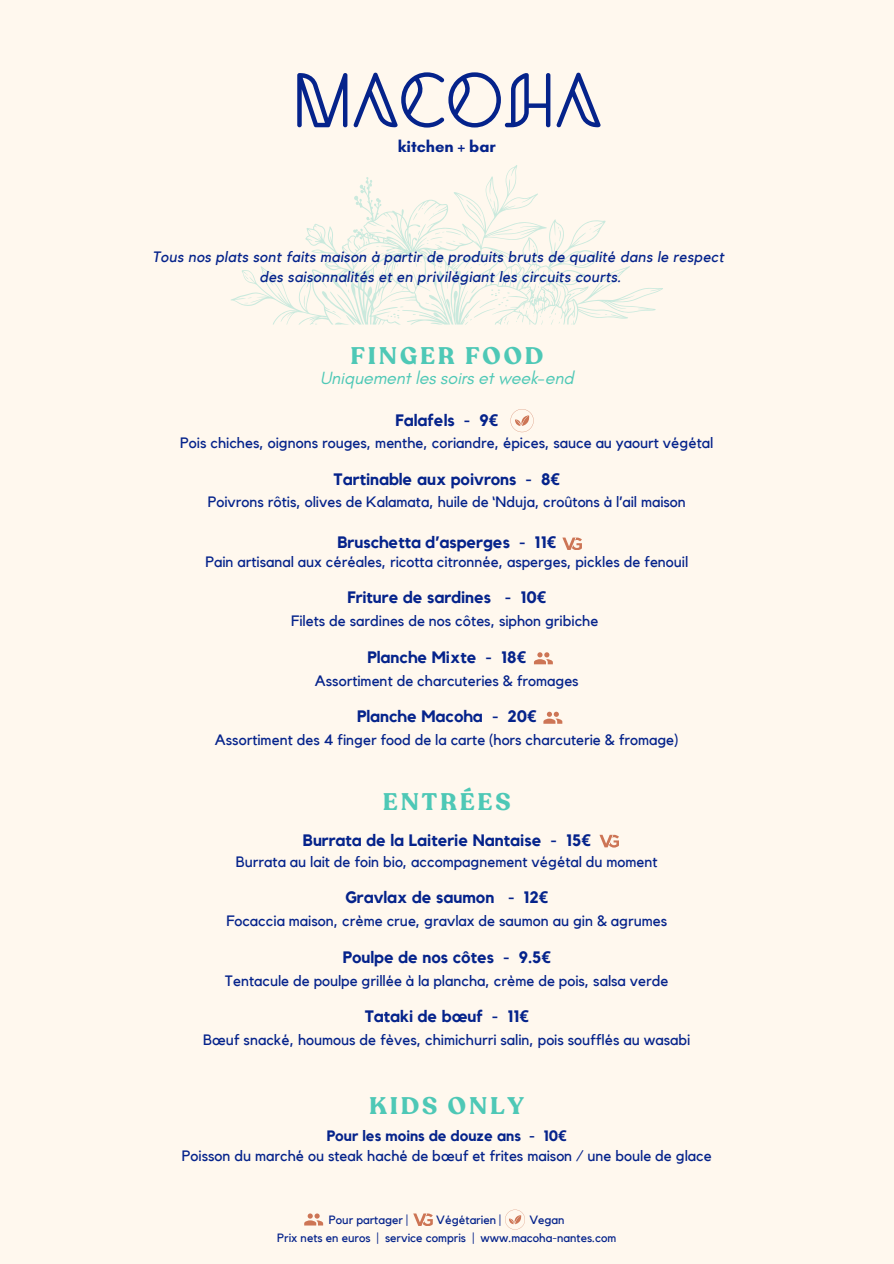
<style>
.page{position:relative;width:894px;height:1264px;background:#fff}
.page>*{position:absolute;margin:0;border:0;box-sizing:border-box;transform-origin:0 0}
.t1{font:78.15px "Kielo";color:#05238b}
.t2{font:700 24px "Recoleta Alt";letter-spacing:.12em;color:#4ec8b6}
.t3{font:italic 18px "Glacial Indifference";letter-spacing:-.01em;color:#4ec8b6}
.t4{font:700 16.5px "Kollektif";color:#05238b}
.t5{font:700 16.5px "Glacial Indifference";color:#05238b}
.t6{font:15px/20.2px "Kollektif";color:#05238b;text-align:center}
.t7{font:italic 15px/20.2px "Kollektif";letter-spacing:.02em;color:#05238b;text-align:center}
.t8{font:12px "Kollektif";color:#05238b}
.s1{font-family:"Noto Sans"}
.s2{font-weight:700}
.s3{font-family:"Noto Sans";font-weight:700}
</style>
<div class="page">
<div style="left:0;top:0;width:893px;height:1263px;background:#fff8ee"></div>
<svg style="left:533px;top:652px;width:19px;height:12px"></svg>
<svg style="left:543px;top:711px;width:19px;height:12px"></svg>
<svg style="left:413px;top:1213px;width:19px;height:12px"></svg>
<svg style="left:562px;top:537px;width:19px;height:13px"></svg>
<svg style="left:599px;top:834px;width:19px;height:13px"></svg>
<svg style="left:304px;top:1213px;width:19px;height:12px"></svg>
<svg style="left:510px;top:409px;width:23px;height:23px"></svg>
<svg style="left:505px;top:1209px;width:19px;height:20px"></svg>
<svg style="left:230px;top:165px;width:433px;height:159px;background:#f9f6ec"></svg>
<svg style="left:463px;top:258px;width:54px;height:66px;background:#f7f5eb"></svg>
<svg style="left:603px;top:274px;width:11px;height:8px"></svg>
<svg style="left:244px;top:297px;width:7px;height:7px"></svg>
<svg style="left:244px;top:275px;width:4px;height:4px"></svg>
<svg style="left:315px;top:241px;width:91px;height:84px;background:#f1f4e9"></svg>
<h5 class="t1" style="left:292px;top:53px;width:311px">MACOHA</h5>
<h3 class="t5" style="left:397px;top:137px;width:99px">kitchen + bar</h3>
<h3 class="t7" style="left:152px;top:247px;width:573px">Tous nos plats sont faits maison à partir de produits bruts de qualité dans le respect des saisonnalités et en privilégiant les circuits courts.</h3>
<p class="t2" style="left:350px;top:340px;width:194px">FINGER FOOD</p>
<h5 class="t3" style="left:320px;top:367px;width:255px">Uniquement les soirs et week-end</h5>
<h2 class="t4" style="left:395px;top:413px;width:104px">Falafels - 9<span class="s1">€</span></h2>
<h5 class="t6" style="left:180px;top:433px;width:534px">Pois chiches, oignons rouges, menthe, coriandre, épices, sauce au yaourt végétal</h5>
<h3 class="t4" style="left:333px;top:471px;width:228px">Tartinable aux poivrons - 8<span class="s1">€</span></h3>
<h3 class="t6" style="left:208px;top:492px;width:479px">Poivrons rôtis, olives de Kalamata, huile de ‘Nduja, croûtons à l’ail maison</h3>
<p class="t4" style="left:337px;top:535px;width:220px">Bruschetta d’asperges - 11<span class="s1">€</span></p>
<h5 class="t6" style="left:205px;top:552px;width:484px">Pain artisanal aux céréales, ricotta citronnée, asperges, pickles de fenouil</h5>
<p class="t4" style="left:347px;top:590px;width:200px">Friture de sardines - 10<span class="s1">€</span></p>
<h3 class="t6" style="left:291px;top:611px;width:308px">Filets de sardines de nos côtes, siphon gribiche</h3>
<h1 class="t4" style="left:367px;top:649px;width:160px">Planche Mixte - 18<span class="s1">€</span></h1>
<h5 class="t6" style="left:315px;top:671px;width:265px">Assortiment de charcuteries &amp; fromages</h5>
<h3 class="t4" style="left:357px;top:709px;width:181px">Planche Macoha - 20<span class="s1">€</span></h3>
<h3 class="t6" style="left:215px;top:730px;width:465px">Assortiment des 4 finger food de la carte (hors charcuterie &amp; fromage)</h3>
<p class="t2" style="left:383px;top:786px;width:129px">ENTRÉES</p>
<h4 class="t4" style="left:303px;top:832px;width:289px">Burrata de la Laiterie Nantaise - 15<span class="s1">€</span></h4>
<h5 class="t6" style="left:236px;top:852px;width:423px">Burrata au lait de foin bio, accompagnement végétal du moment</h5>
<h3 class="t4" style="left:345px;top:890px;width:204px">Gravlax de saumon - 12<span class="s1">€</span></h3>
<h2 class="t6" style="left:226px;top:911px;width:442px">Focaccia maison, crème crue, gravlax de saumon au gin &amp; agrumes</h2>
<h5 class="t4" style="left:342px;top:950px;width:210px">Poulpe de nos côtes - 9.5<span class="s1">€</span></h5>
<p class="t6" style="left:225px;top:971px;width:444px">Tentacule de poulpe grillée à la plancha, crème de pois, salsa verde</p>
<h5 class="t4" style="left:364px;top:1008px;width:166px">Tataki de bœuf - 11<span class="s1">€</span></h5>
<h3 class="t6" style="left:203px;top:1030px;width:488px">Bœuf snacké, houmous de fèves, chimichurri salin, pois soufflés au wasabi</h3>
<h3 class="t2" style="left:369px;top:1089px;width:156px">KIDS ONLY</h3>
<h5 class="t6" style="left:182px;top:1126px;width:531px"><span class="s2">Pour les moins de douze ans - 10</span><span class="s3">€<br></span>Poisson du marché ou steak haché de bœuf et frites maison / une boule de glace</h5>
<p class="t8" style="left:329px;top:1213px;width:81px">Pour partager |</p>
<p class="t8" style="left:436px;top:1213px;width:66px">Végétarien |</p>
<p class="t8" style="left:529px;top:1213px;width:37px">Vegan</p>
<h5 class="t8" style="left:277px;top:1231px;width:340px">Prix nets en euros | service compris | www.macoha-nantes.com</h5>
</div>
